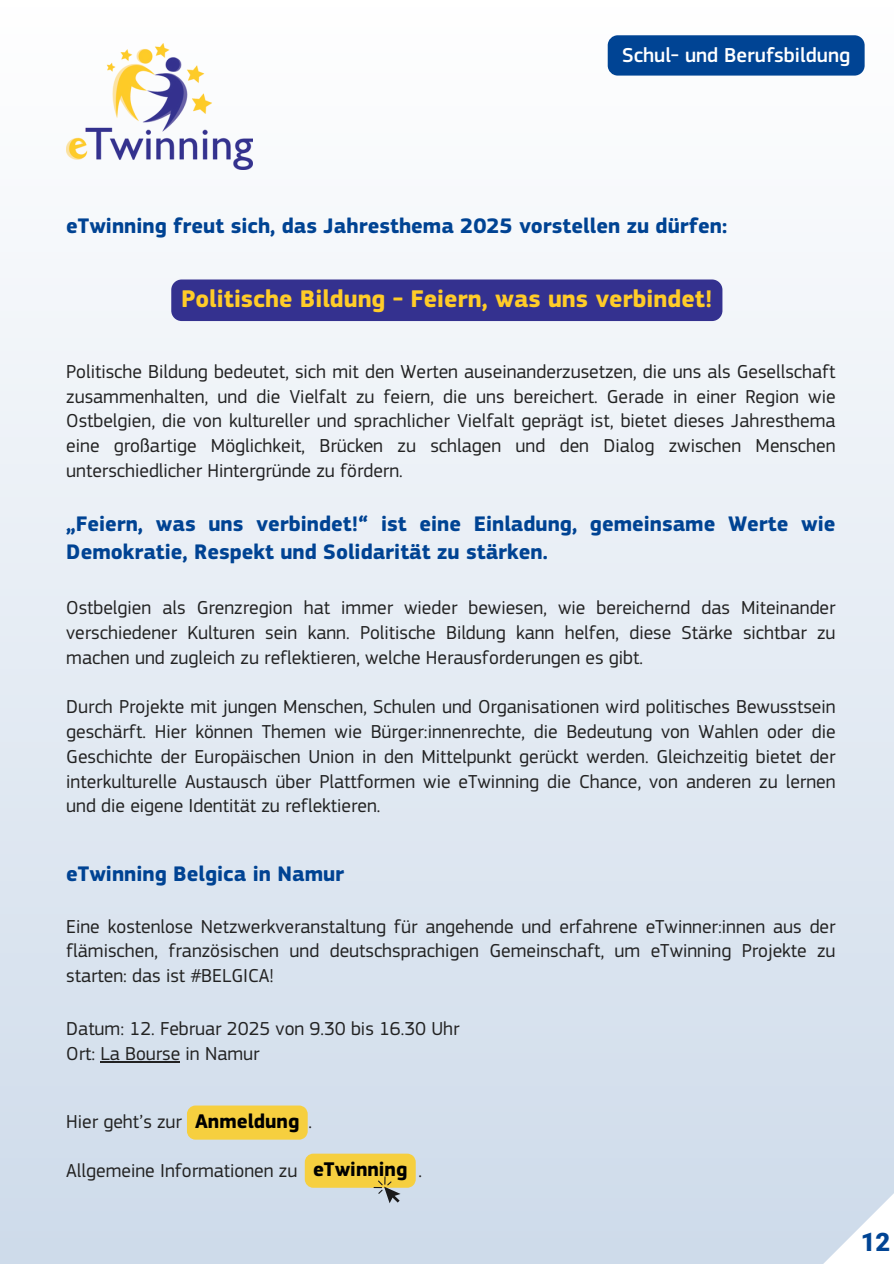
<style>
.page{position:relative;width:894px;height:1264px;background:#fff}
.page>*{position:absolute;margin:0;border:0;box-sizing:border-box;transform-origin:0 0}
.t1{font:900 25.5px "Roboto";color:#004494}
.t2{font:700 25.05px "EC Square Sans Pro";color:#ffcc28}
.t3{font:700 21.9px/28.2px "EC Square Sans Pro";color:#004393}
.t4{font:500 21px "EC Square Sans Pro";color:#fff}
.t5{font:700 20.55px "EC Square Sans Pro";color:#000}
.t6{font:19.5px/24.8px "EC Square Sans Pro";color:#222;text-align:justify}
.s1{font-weight:400;font-size:19.5px;color:#222}
</style>
<div class="page">
<div style="left:0;top:0;width:893px;height:1263px;background:linear-gradient(to bottom,#feffff,#cddbea)"></div>
<img style="left:66px;top:44px;width:186px;height:126px">
<div style="left:171px;top:279px;width:551px;height:42px;background:#34318f;border-radius:10px"></div>
<div style="left:187px;top:1105px;width:120px;height:34px;background:#f6cf3f"></div>
<svg style="left:804px;top:1190px;width:89px;height:73px"></svg>
<div style="left:607px;top:35px;width:257px;height:41px;background:#004494"></div>
<svg style="left:305px;top:1153px;width:110px;height:50px;background:#e4ce72"></svg>
<hr style="left:100px;top:1060px;width:80px;height:2px;background:#222">
<p class="t4" style="left:622px;top:42px;width:229px">Schul- und Berufsbildung</p>
<p class="t3" style="left:66px;top:212px;width:662px">eTwinning freut sich, das Jahresthema 2025 vorstellen zu dürfen:</p>
<h2 class="t2" style="left:181px;top:284px;width:532px">Politische Bildung - Feiern, was uns verbindet!</h2>
<p class="t6" style="left:66px;top:359px;width:770px">Politische Bildung bedeutet, sich mit den Werten auseinanderzusetzen, die uns als Gesellschaft zusammenhalten, und die Vielfalt zu feiern, die uns bereichert. Gerade in einer Region wie Ostbelgien, die von kultureller und sprachlicher Vielfalt geprägt ist, bietet dieses Jahresthema eine großartige Möglichkeit, Brücken zu schlagen und den Dialog zwischen Menschen unterschiedlicher Hintergründe zu fördern.</p>
<h2 class="t3" style="left:66px;top:510px;width:770px">„Feiern, was uns verbindet!“ ist eine Einladung, gemeinsame Werte wie<br>Demokratie, Respekt und Solidarität zu stärken.</h2>
<h2 class="t6" style="left:66px;top:595px;width:770px">Ostbelgien als Grenzregion hat immer wieder bewiesen, wie bereichernd das Miteinander verschiedener Kulturen sein kann. Politische Bildung kann helfen, diese Stärke sichtbar zu machen und zugleich zu reflektieren, welche Herausforderungen es gibt.</h2>
<h1 class="t6" style="left:66px;top:694px;width:770px">Durch Projekte mit jungen Menschen, Schulen und Organisationen wird politisches Bewusstsein geschärft. Hier können Themen wie Bürger:innenrechte, die Bedeutung von Wahlen oder die Geschichte der Europäischen Union in den Mittelpunkt gerückt werden. Gleichzeitig bietet der interkulturelle Austausch über Plattformen wie eTwinning die Chance, von anderen zu lernen und die eigene Identität zu reflektieren.</h1>
<p class="t3" style="left:66px;top:860px;width:279px">eTwinning Belgica in Namur</p>
<p class="t6" style="left:66px;top:914px;width:770px">Eine kostenlose Netzwerkveranstaltung für angehende und erfahrene eTwinner:innen aus der flämischen, französischen und deutschsprachigen Gemeinschaft, um eTwinning Projekte zu starten: das ist #BELGICA!</p>
<h2 class="t6" style="left:66px;top:1016px;width:395px">Datum: 12. Februar 2025 von 9.30 bis 16.30 Uhr</h2>
<h2 class="t6" style="left:66px;top:1041px;width:195px">Ort: La Bourse in Namur</h2>
<h2 class="t5" style="left:195px;top:1108px;width:118px">Anmeldung <span class="s1">.</span></h2>
<p class="t6" style="left:66px;top:1108px;width:117px">Hier geht’s zur</p>
<p class="t6" style="left:66px;top:1158px;width:232px">Allgemeine Informationen zu</p>
<p class="t5" style="left:313px;top:1156px;width:96px">eTwinning</p>
<p class="t6" style="left:418px;top:1158px;width:5px">.</p>
<p class="t1" style="left:860px;top:1227px;width:31px">12</p>
</div>
